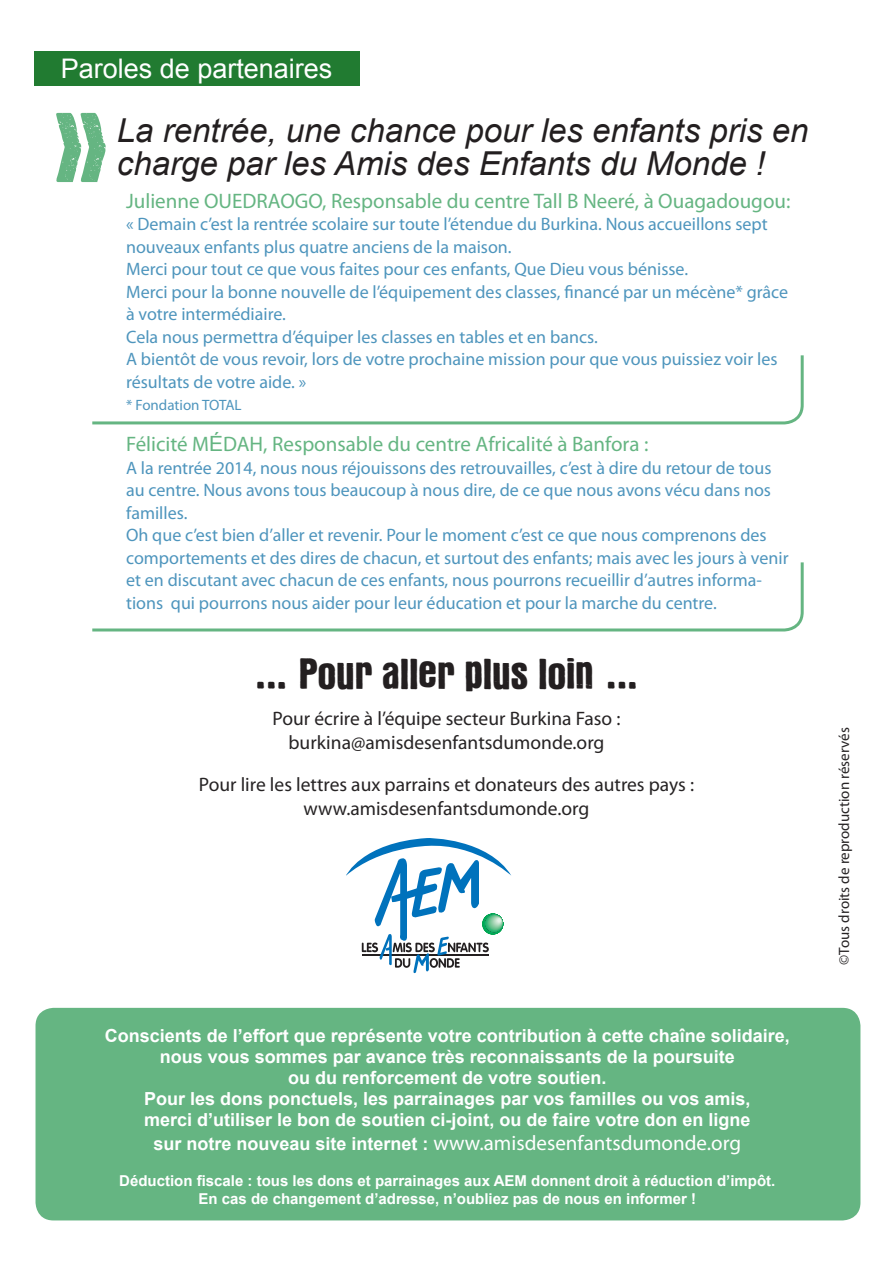
<style>
.page{position:relative;width:893px;height:1263px;background:#fff}
.page>*{position:absolute;margin:0;border:0;box-sizing:border-box;transform-origin:0 0}
.t1{font:45px "Victor";color:#231f20}
.t2{font:italic 33px/33px "Arial";color:#231f20}
.t3{font:27px "Arial";color:#fff}
.t4{font:21px "Myriad Pro";color:#65b582}
.t5{font:21px "Myriad Pro";color:#fff}
.t6{font:19.5px "Myriad Pro";color:#262324}
.t7{font:18px/22.5px "Myriad Pro";color:#4e95bd}
.t8{font:700 18px "Arial";color:#fff}
.t9{font:700 15px "Arial";color:#fff}
.t10{font:15px "Myriad Pro";color:#262324}
.t11{font:15px "Myriad Pro";color:#4e95bd}
.s1{font-family:"Arial"}
.s2{font-family:"Arial";font-weight:700;font-size:18px}
</style>
<div class="page">
<div style="left:34px;top:51px;width:325px;height:34px;background:#217b31"></div>
<svg style="left:92px;top:355px;width:712px;height:70px"></svg>
<svg style="left:92px;top:562px;width:712px;height:70px"></svg>
<svg style="left:346px;top:838px;width:165px;height:135px"></svg>
<div style="left:36px;top:1008px;width:824px;height:212px;background:#65b582;border-radius:18px"></div>
<p class="t3" style="left:61px;top:51px;width:273px">Paroles de partenaires</p>
<p class="t2" style="left:117px;top:114px;width:693px">La rentrée, une chance pour les enfants pris en charge par les Amis des Enfants du Monde !</p>
<p class="t4" style="left:126px;top:188px;width:666px">Julienne OUEDRAOGO, Responsable du centre Tall B Neeré, à Ouagadougou:</p>
<p class="t7" style="left:126px;top:213px;width:643px">« Demain c’est la rentrée scolaire sur toute l’étendue du Burkina. Nous accueillons sept nouveaux enfants plus quatre anciens de la maison.</p>
<p class="t7" style="left:126px;top:258px;width:563px">Merci pour tout ce que vous faites pour ces enfants, Que Dieu vous bénisse.</p>
<p class="t7" style="left:126px;top:280px;width:664px">Merci pour la bonne nouvelle de l’équipement des classes, financé par un mécène* grâce à votre intermédiaire.</p>
<p class="t7" style="left:126px;top:325px;width:473px">Cela nous permettra d’équiper les classes en tables et en bancs.</p>
<p class="t7" style="left:126px;top:348px;width:653px">A bientôt de vous revoir, lors de votre prochaine mission pour que vous puissiez voir les résultats de votre aide. »</p>
<p class="t11" style="left:126px;top:396px;width:117px">* Fondation TOTAL</p>
<p class="t4" style="left:126px;top:431px;width:524px">Félicité M<span class="s1">É</span>DAH, Responsable du centre Africalité à Banfora :</p>
<p class="t7" style="left:126px;top:456px;width:647px;text-align:justify">A la rentrée 2014, nous nous réjouissons des retrouvailles, c’est à dire du retour de tous au centre. Nous avons tous beaucoup à nous dire, de ce que nous avons vécu dans nos familles.</p>
<p class="t7" style="left:126px;top:523px;width:664px">Oh que c’est bien d’aller et revenir. Pour le moment c’est ce que nous comprenons des comportements et des dires de chacun, et surtout des enfants; mais avec les jours à venir et en discutant avec chacun de ces enfants, nous pourrons recueillir d’autres informa&shy;tions qui pourrons nous aider pour leur éducation et pour la marche du centre.</p>
<p class="t1" style="left:253px;top:651px;width:388px">… Pour aller plus loin …</p>
<p class="t6" style="left:273px;top:706px;width:349px">Pour écrire à l’équipe secteur Burkina Faso :</p>
<p class="t6" style="left:289px;top:730px;width:317px">burkina@amisdesenfantsdumonde.org</p>
<p class="t6" style="left:199px;top:772px;width:497px">Pour lire les lettres aux parrains et donateurs des autres pays :</p>
<p class="t6" style="left:304px;top:796px;width:287px">www.amisdesenfantsdumonde.org</p>
<p class="t8" style="left:105px;top:1023px;width:687px">Conscients de l’effort que représente votre contribution à cette chaîne solidaire,</p>
<p class="t8" style="left:160px;top:1044px;width:577px">nous vous sommes par avance très reconnaissants de la poursuite</p>
<p class="t8" style="left:288px;top:1065px;width:320px">ou du renforcement de votre soutien.</p>
<p class="t8" style="left:144px;top:1086px;width:608px">Pour les dons ponctuels, les parrainages par vos familles ou vos amis,</p>
<p class="t8" style="left:144px;top:1107px;width:608px">merci d’utiliser le bon de soutien ci-joint, ou de faire votre don en ligne</p>
<p class="t5" style="left:153px;top:1130px;width:589px"><span class="s2">sur notre nouveau site internet :</span> www.amisdesenfantsdumonde.org</p>
<p class="t9" style="left:119px;top:1171px;width:658px">Déduction fiscale : tous les dons et parrainages aux AEM donnent droit à réduction d’impôt.</p>
<p class="t9" style="left:198px;top:1189px;width:499px">En cas de changement d’adresse, n’oubliez pas de nous en informer !</p>
<p class="t10" style="left:835px;top:965px;width:239px;rotate:-90deg">©Tous droits de reproduction réservés</p>
</div>
